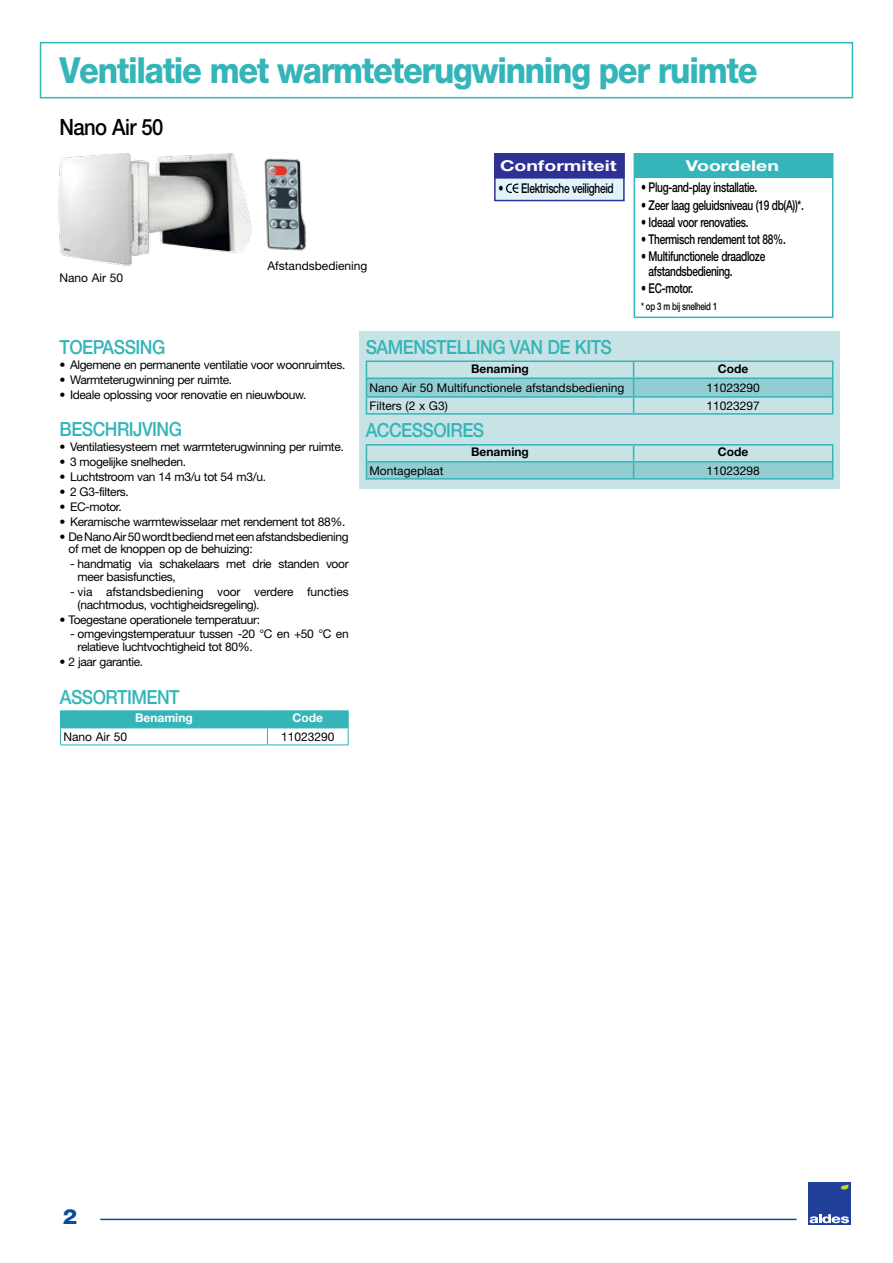
<style>
.page{position:relative;width:893px;height:1263px;background:#fff}
.page>*{position:absolute;margin:0;border:0;box-sizing:border-box;transform-origin:0 0}
.t1{font:800 36px "Helvetica Neue LT Std";letter-spacing:-.04em;color:#35b5b9;scale:.9 1}
.t2{font:500 22.5px "Helvetica Neue LT Std";letter-spacing:-.03em;color:#000;scale:.9 1}
.t3{font:800 21px "Helvetica Neue LT Std";color:#034ea2;scale:1.1 1}
.t4{font:500 19.5px "Helvetica Neue LT Std";letter-spacing:-.03em;color:#35b5b9;scale:.9 1}
.t5{font:700 15px "Helvetica Neue LT Std";color:#fff;scale:1.3 1}
.t6{font:500 13.5px/15px "Helvetica Neue LT Std";letter-spacing:-.03em;color:#000;scale:.75 1}
.t7{font:12px/12.8px "Helvetica Neue LT Std";letter-spacing:-.03em;color:#000}
.t8{font:12px "Helvetica Neue LT Std";color:#000}
.t9{font:12px/12.8px "Helvetica Neue LT Std";letter-spacing:-.005em;color:#000}
.t10{font:700 12px "Helvetica Neue LT Std";color:#000}
.t11{font:700 12px "Helvetica Neue LT Std";color:#fff}
.t12{font:500 10.5px "Helvetica Neue LT Std";letter-spacing:-.03em;color:#000;scale:.75 1}
</style>
<div class="page">
<div style="left:40px;top:42px;width:813px;height:56px;border:2px solid #35b5b9"></div>
<div style="left:808px;top:1182px;width:42px;height:43px;background:#21409a"></div>
<svg style="left:810px;top:1214px;width:39px;height:9px"></svg>
<svg style="left:841px;top:1184px;width:8px;height:5px"></svg>
<hr style="left:100px;top:1219px;width:696px;height:1px;background:#034ea2">
<div style="left:359px;top:331px;width:481px;height:158px;background:#c7e3e5"></div>
<img style="left:58px;top:153px;width:194px;height:113px">
<img style="left:264px;top:158px;width:42px;height:93px">
<hr style="left:60px;top:710px;width:207px;height:1px;background:#35b5b9">
<hr style="left:267px;top:710px;width:82px;height:1px;background:#35b5b9">
<svg style="left:60px;top:711px;width:289px;height:33px"></svg>
<hr style="left:60px;top:744px;width:207px;height:1px;background:#35b5b9">
<hr style="left:267px;top:744px;width:82px;height:1px;background:#35b5b9">
<div style="left:634px;top:153px;width:199px;height:165px;border:2px solid #35b5b9"></div>
<div style="left:635px;top:154px;width:198px;height:24px;background:#35b5b9"></div>
<div style="left:494px;top:153px;width:131px;height:48px;background:#e1f4fd;border:2px solid #2e3092"></div>
<div style="left:494px;top:153px;width:131px;height:26px;background:#2e3092;border:2px solid #2e3092"></div>
<svg style="left:506px;top:184px;width:12px;height:9px"></svg>
<hr style="left:366px;top:360px;width:268px;height:2px;background:#35b5b9">
<hr style="left:634px;top:360px;width:199px;height:2px;background:#35b5b9">
<svg style="left:366px;top:362px;width:467px;height:51px"></svg>
<hr style="left:634px;top:377px;width:199px;height:2px;background:#35b5b9">
<hr style="left:366px;top:396px;width:268px;height:2px;background:#35b5b9">
<hr style="left:634px;top:396px;width:199px;height:2px;background:#35b5b9">
<hr style="left:366px;top:413px;width:268px;height:2px;background:#35b5b9">
<hr style="left:634px;top:413px;width:199px;height:2px;background:#35b5b9">
<hr style="left:366px;top:444px;width:268px;height:2px;background:#35b5b9">
<hr style="left:634px;top:444px;width:199px;height:2px;background:#35b5b9">
<svg style="left:366px;top:446px;width:467px;height:32px"></svg>
<hr style="left:634px;top:461px;width:199px;height:2px;background:#35b5b9">
<hr style="left:366px;top:478px;width:268px;height:2px;background:#35b5b9">
<hr style="left:634px;top:478px;width:199px;height:2px;background:#35b5b9">
<h1 class="t1" style="left:60px;top:49px;width:777px">Ventilatie met warmteterugwinning per ruimte</h1>
<h2 class="t2" style="left:60px;top:114px;width:117px">Nano Air 50</h2>
<p class="t8" style="left:60px;top:271px;width:65px">Nano Air 50</p>
<h3 class="t4" style="left:60px;top:335px;width:119px">TOEPASSING</h3>
<p class="t8" style="left:267px;top:259px;width:102px">Afstandsbediening</p>
<p class="t5" style="left:500px;top:157px;width:91px">Conformiteit</p>
<p class="t5" style="left:686px;top:157px;width:73px">Voordelen</p>
<p class="t6" style="left:498px;top:181px;width:155px">• Elektrische veiligheid</p>
<p class="t6" style="left:641px;top:180px;width:157px">• Plug-and-play installatie.</p>
<p class="t6" style="left:641px;top:197px;width:219px">• Zeer laag geluidsniveau (19 db(A))*.</p>
<p class="t6" style="left:641px;top:214px;width:145px">• Ideaal voor renovaties.</p>
<p class="t6" style="left:641px;top:231px;width:195px">• Thermisch rendement tot 88%.</p>
<p class="t6" style="left:649px;top:249px;width:157px;text-indent:-8px">• Multifunctionele draadloze afstandsbediening.</p>
<p class="t6" style="left:641px;top:281px;width:71px">• EC-motor.</p>
<p class="t12" style="left:641px;top:300px;width:103px">* op 3 m bij snelheid 1</p>
<h3 class="t4" style="left:366px;top:335px;width:275px">SAMENSTELLING VAN DE KITS</h3>
<p class="t7" style="left:60px;top:358px;width:287px">• Algemene en permanente ventilatie voor woonruimtes.</p>
<p class="t7" style="left:60px;top:373px;width:174px">• Warmteterugwinning per ruimte.</p>
<p class="t7" style="left:60px;top:388px;width:249px">• Ideale oplossing voor renovatie en nieuwbouw.</p>
<h3 class="t4" style="left:60px;top:418px;width:138px">BESCHRIJVING</h3>
<p class="t7" style="left:60px;top:440px;width:286px">• Ventilatiesysteem met warmteterugwinning per ruimte.</p>
<p class="t7" style="left:60px;top:455px;width:128px">• 3 mogelijke snelheden.</p>
<p class="t7" style="left:60px;top:470px;width:208px">• Luchtstroom van 14 m3/u tot 54 m3/u.</p>
<p class="t7" style="left:60px;top:485px;width:71px">• 2 G3-filters.</p>
<p class="t7" style="left:60px;top:500px;width:64px">• EC-motor.</p>
<p class="t7" style="left:60px;top:515px;width:287px">• Keramische warmtewisselaar met rendement tot 88%.</p>
<p class="t7" style="left:68px;top:530px;width:282px;text-indent:-9px">• De Nano Air 50 wordt bediend met een afstandsbediening of met de knoppen op de behuizing:</p>
<p class="t7" style="left:78px;top:557px;width:273px;text-indent:-8px">- handmatig via schakelaars met drie standen voor meer basisfuncties,</p>
<p class="t9" style="left:78px;top:585px;width:273px;text-indent:-8px">- via afstandsbediening voor verdere functies (nachtmodus, vochtigheidsregeling).</p>
<p class="t7" style="left:60px;top:613px;width:202px">• Toegestane operationele temperatuur:</p>
<p class="t7" style="left:78px;top:628px;width:273px;text-indent:-8px">- omgevingstemperatuur tussen -20 °C en +50 °C en relatieve luchtvochtigheid tot 80%.</p>
<p class="t7" style="left:60px;top:655px;width:85px">• 2 jaar garantie.</p>
<h3 class="t4" style="left:60px;top:685px;width:134px">ASSORTIMENT</h3>
<p class="t11" style="left:135px;top:711px;width:59px">Benaming</p>
<p class="t11" style="left:293px;top:711px;width:32px">Code</p>
<p class="t8" style="left:63px;top:729px;width:65px">Nano Air 50</p>
<p class="t8" style="left:281px;top:729px;width:55px">11023290</p>
<p class="t10" style="left:471px;top:361px;width:59px">Benaming</p>
<p class="t10" style="left:718px;top:361px;width:32px">Code</p>
<p class="t8" style="left:369px;top:380px;width:256px">Nano Air 50 Multifunctionele afstandsbediening</p>
<p class="t8" style="left:706px;top:380px;width:55px">11023290</p>
<p class="t8" style="left:369px;top:398px;width:80px">Filters (2 x G3)</p>
<p class="t8" style="left:706px;top:398px;width:55px">11023297</p>
<p class="t10" style="left:471px;top:445px;width:59px">Benaming</p>
<p class="t10" style="left:718px;top:445px;width:32px">Code</p>
<p class="t8" style="left:369px;top:463px;width:76px">Montageplaat</p>
<p class="t8" style="left:706px;top:463px;width:55px">11023298</p>
<h3 class="t4" style="left:366px;top:419px;width:133px">ACCESSOIRES</h3>
<h3 class="t3" style="left:63px;top:1203px;width:15px">2</h3>
</div>
